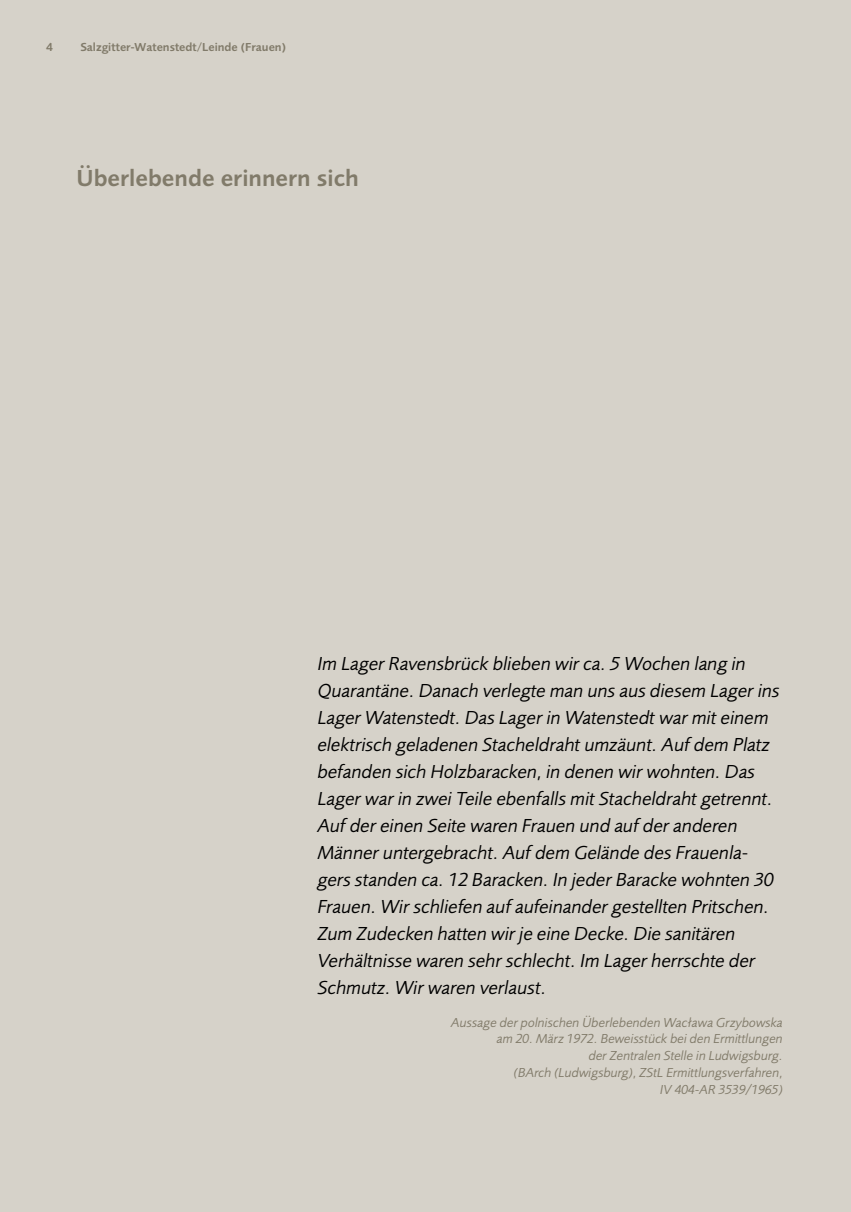
<style>
.page{position:relative;width:851px;height:1212px;background:#fff}
.page>*{position:absolute;margin:0;border:0;box-sizing:border-box;transform-origin:0 0}
.t1{font:24px "Foundry Sans Demi CE";color:#817b6a}
.t2{font:19.5px/27px "Foundry Sans Book Italic CE";color:#000}
.t3{font:13.5px/16.8px "Foundry Sans Book Italic CE";color:#817b6a;text-align:right}
.t4{font:12px "Foundry Sans Demi CE";color:#817b6a}
.s1{font-family:"Foundry Sans Book Italic CY"}
</style>
<div class="page">
<div style="left:0;top:0;width:850px;height:1212px;background:#d6d2c9"></div>
<p class="t4" style="left:46px;top:40px;width:8px">4</p>
<p class="t4" style="left:80px;top:40px;width:207px">Salzgitter-Watenstedt/Leinde (Frauen)</p>
<p class="t1" style="left:77px;top:164px;width:284px">Überlebende erinnern sich</p>
<p class="t2" style="left:317px;top:650px;width:463px">Im Lager Ravensbrück blieben wir ca. 5 Wochen lang in Quarantäne. Danach verlegte man uns aus diesem Lager ins Lager Watenstedt. Das Lager in Watenstedt war mit einem elektrisch geladenen Stacheldraht umzäunt. Auf dem Platz befanden sich Holzbaracken, in denen wir wohnten. Das Lager war in zwei Teile ebenfalls mit Stacheldraht getrennt.<br>Auf der einen Seite waren Frauen und auf der anderen Männer untergebracht. Auf dem Gelände des Frauenla&shy;gers standen ca. 12 Baracken. In jeder Baracke wohnten 30<br>Frauen. Wir schliefen auf aufeinander gestellten Pritschen.<br>Zum Zudecken hatten wir je eine Decke. Die sanitären Verhältnisse waren sehr schlecht. Im Lager herrschte der Schmutz. Wir waren verlaust.</p>
<p class="t3" style="left:451px;top:1013px;width:333px">Aussage der polnischen Überlebenden Wa<span class="s1">c</span>ława Grzybowska am 20. März 1972. Beweisstück bei den Ermittlungen<br>der Zentralen Stelle in Ludwigsburg.<br>(BArch (Ludwigsburg), ZStL Ermittlungsverfahren,<br>IV 404-AR 3539/1965)</p>
</div>
